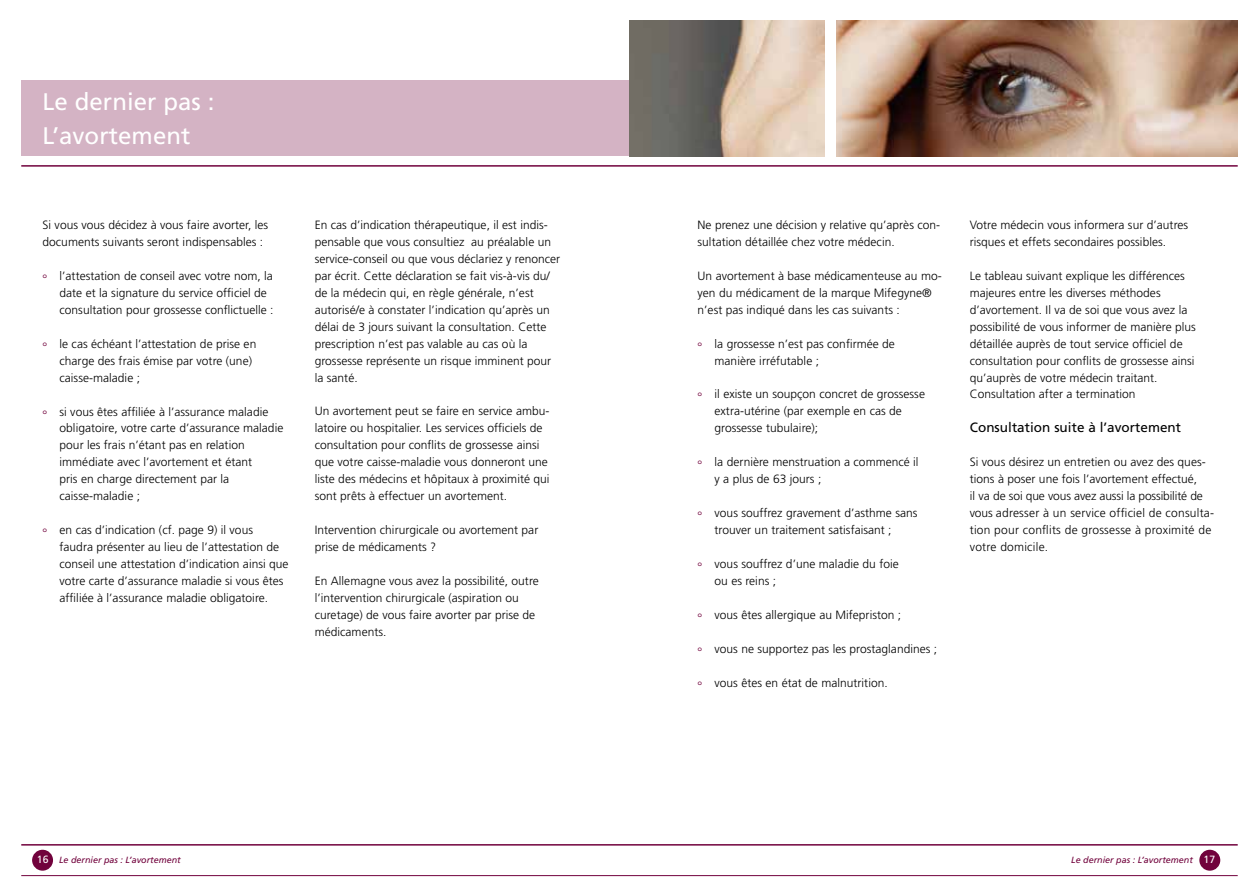
<style>
.page{position:relative;width:1259px;height:893px;background:#fff}
.page>*{position:absolute;margin:0;border:0;box-sizing:border-box;transform-origin:0 0}
.t1{font:24px/33.9px "Frutiger";letter-spacing:.005em;color:#fff}
.t2{font:13.5px "Frutiger";letter-spacing:.005em;color:#000}
.t3{font:300 12px/17px "Frutiger";letter-spacing:.005em;color:#000}
.t4{font:10.5px "Frutiger";color:#fff}
.t5{font:italic 9px "Frutiger";color:#71023c}
.s1{color:#71023c}
</style>
<div class="page">
<hr style="left:21px;top:844px;width:1216px;height:2px;background:#71023c">
<div style="left:1200px;top:850px;width:19px;height:20px;background:#71023c;border-radius:50%"></div>
<div style="left:1199px;top:850px;width:21px;height:21px;border:2px solid #71023c;border-radius:50%"></div>
<div style="left:33px;top:850px;width:19px;height:20px;background:#71023c;border-radius:50%"></div>
<div style="left:32px;top:850px;width:21px;height:21px;border:2px solid #71023c;border-radius:50%"></div>
<hr style="left:21px;top:875px;width:1216px;height:1px;background:#71023c">
<hr style="left:21px;top:165px;width:1216px;height:2px;background:#71023c">
<div style="left:21px;top:81px;width:608px;height:75px;background:#d4b3c4"></div>
<img style="left:629px;top:21px;width:608px;height:135px">
<div style="left:825px;top:11px;width:11px;height:150px;background:#fff"></div>
<h1 class="t1" style="left:43px;top:85px;width:173px">Le dernier pas :<br>L’avortement</h1>
<p class="t3" style="left:43px;top:216px;width:227px">Si vous vous décidez à vous faire avorter, les documents suivants seront indispensables :</p>
<p class="t3" style="left:60px;top:267px;width:215px;text-indent:-17px"><span class="s1">°</span> l’attestation de conseil avec votre nom, la date et la signature du service officiel de consultation pour grossesse conflictuelle :</p>
<p class="t3" style="left:60px;top:335px;width:198px;text-indent:-17px"><span class="s1">°</span> le cas échéant l’attestation de prise en charge des frais émise par votre (une) caisse-maladie ;</p>
<p class="t3" style="left:60px;top:403px;width:225px;text-indent:-17px"><span class="s1">°</span> si vous êtes affiliée à l’assurance maladie obligatoire, votre carte d’assurance maladie pour les frais n’étant pas en relation immédiate avec l’avortement et étant<br>pris en charge directement par la caisse-maladie ;</p>
<p class="t3" style="left:60px;top:522px;width:230px;text-indent:-17px"><span class="s1">°</span> en cas d’indication (cf. page 9) il vous faudra présenter au lieu de l’attestation de conseil une attestation d’indication ainsi que votre carte d’assurance maladie si vous êtes affiliée à l’assurance maladie obligatoire.</p>
<p class="t3" style="left:315px;top:216px;width:247px">En cas d’indication thérapeutique, il est indis&shy;pensable que vous consultiez au préalable un service-conseil ou que vous déclariez y renoncer par écrit. Cette déclaration se fait vis-à-vis du/ de la médecin qui, en règle générale, n’est autorisé/e à constater l’indication qu’après un délai de 3 jours suivant la consultation. Cette prescription n’est pas valable au cas où la grossesse représente un risque imminent pour la santé.</p>
<p class="t3" style="left:315px;top:403px;width:236px">Un avortement peut se faire en service ambu&shy;latoire ou hospitalier. Les services officiels de consultation pour conflits de grossesse ainsi que votre caisse-maladie vous donneront une liste des médecins et hôpitaux à proximité qui sont prêts à effectuer un avortement.</p>
<p class="t3" style="left:315px;top:521px;width:225px">Intervention chirurgicale ou avortement par prise de médicaments ?</p>
<p class="t3" style="left:315px;top:572px;width:226px">En Allemagne vous avez la possibilité, outre l’intervention chirurgicale (aspiration ou curetage) de vous faire avorter par prise de médicaments.</p>
<p class="t3" style="left:697px;top:216px;width:244px">Ne prenez une décision y relative qu’après con&shy;sultation détaillée chez votre médecin.</p>
<p class="t3" style="left:697px;top:267px;width:246px">Un avortement à base médicamenteuse au mo&shy;yen du médicament de la marque Mifegyne® n’est pas indiqué dans les cas suivants :</p>
<p class="t3" style="left:714px;top:335px;width:182px;text-indent:-17px"><span class="s1">°</span> la grossesse n’est pas confirmée de manière irréfutable ;</p>
<p class="t3" style="left:714px;top:386px;width:212px;text-indent:-17px"><span class="s1">°</span> il existe un soupçon concret de grossesse extra-utérine (par exemple en cas de grossesse tubulaire);</p>
<p class="t3" style="left:714px;top:454px;width:205px;text-indent:-17px"><span class="s1">°</span> la dernière menstruation a commencé il y a plus de 63 jours ;</p>
<p class="t3" style="left:714px;top:504px;width:204px;text-indent:-17px"><span class="s1">°</span> vous souffrez gravement d’asthme sans trouver un traitement satisfaisant ;</p>
<p class="t3" style="left:714px;top:555px;width:186px;text-indent:-17px"><span class="s1">°</span> vous souffrez d’une maladie du foie ou es reins ;</p>
<p class="t3" style="left:697px;top:606px;width:205px"><span class="s1">°</span> vous êtes allergique au Mifepriston ;</p>
<p class="t3" style="left:697px;top:640px;width:241px"><span class="s1">°</span> vous ne supportez pas les prostaglandines ;</p>
<p class="t3" style="left:697px;top:674px;width:192px"><span class="s1">°</span> vous êtes en état de malnutrition.</p>
<p class="t3" style="left:969px;top:216px;width:220px">Votre médecin vous informera sur d’autres risques et effets secondaires possibles.</p>
<p class="t3" style="left:969px;top:267px;width:228px">Le tableau suivant explique les différences majeures entre les diverses méthodes d’avortement. Il va de soi que vous avez la possibilité de vous informer de manière plus détaillée auprès de tout service officiel de consultation pour conflits de grossesse ainsi qu’auprès de votre médecin traitant.<br>Consultation after a termination</p>
<p class="t2" style="left:969px;top:420px;width:213px">Consultation suite à l’avortement</p>
<p class="t3" style="left:969px;top:454px;width:246px">Si vous désirez un entretien ou avez des ques&shy;tions à poser une fois l’avortement effectué,<br>il va de soi que vous avez aussi la possibilité de vous adresser à un service officiel de consulta&shy;tion pour conflits de grossesse à proximité de votre domicile.</p>
<p class="t4" style="left:37px;top:854px;width:13px">16</p>
<p class="t4" style="left:1203px;top:854px;width:13px">17</p>
<p class="t5" style="left:59px;top:855px;width:123px">Le dernier pas : L’avortement</p>
<p class="t5" style="left:1071px;top:855px;width:123px">Le dernier pas : L’avortement</p>
</div>
